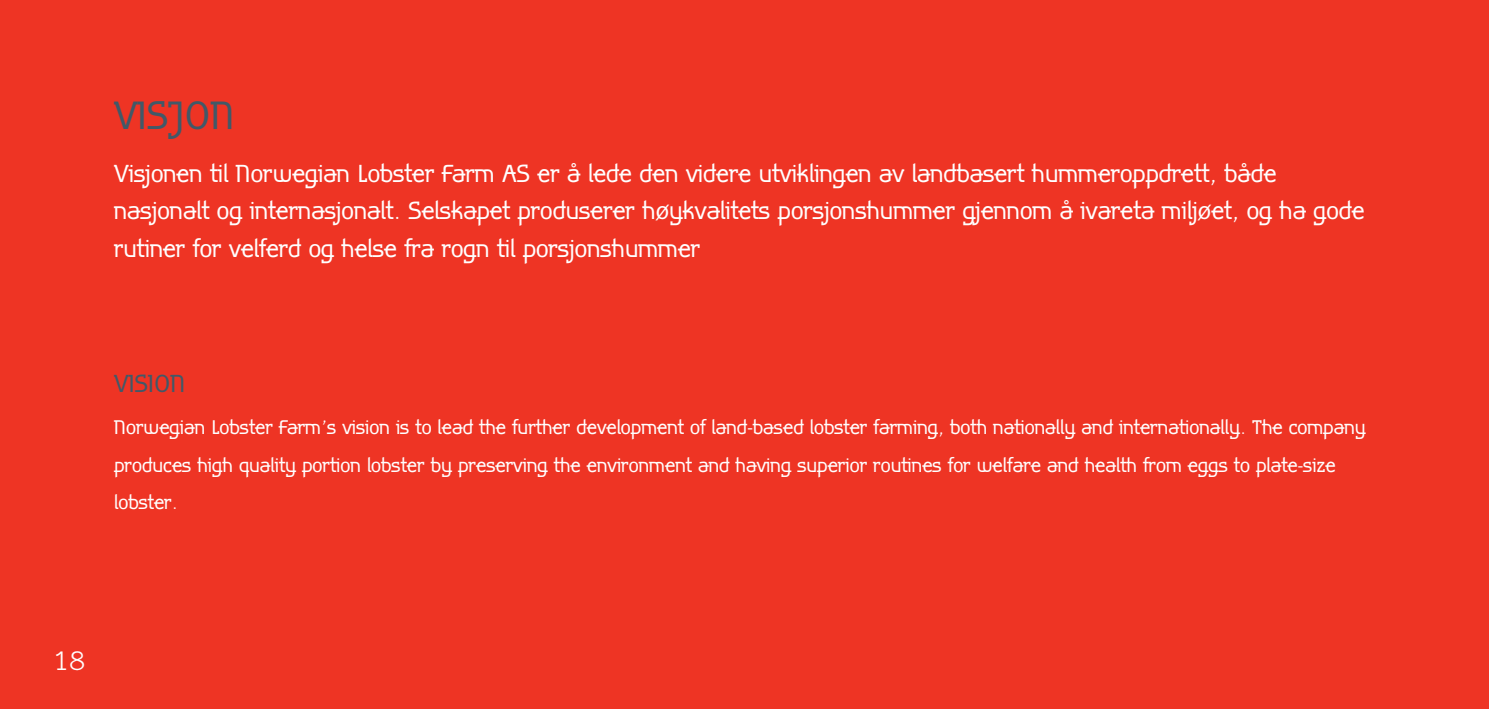
<style>
.page{position:relative;width:1489px;height:709px;background:#fff}
.page>*{position:absolute;margin:0;border:0;box-sizing:border-box;transform-origin:0 0}
.t1{font:40px "Alpha Bravo";color:#415968}
.t2{font:300 27px "Alpha Bravo";color:#fff}
.t3{font:25px/37.5px "Alpha Bravo";color:#fff}
.t4{font:25px "Alpha Bravo";color:#415968}
.t5{font:20px/37.5px "Alpha Bravo";color:#fff}
</style>
<div class="page">
<div style="left:0;top:0;width:1488px;height:709px;background:#ee3424"></div>
<h1 class="t1" style="left:114px;top:93px;width:122px">VISJON</h1>
<p class="t3" style="left:114px;top:155px;width:1251px">Visjonen til Norwegian Lobster Farm AS er å lede den videre utviklingen av landbasert hummeroppdrett, både nasjonalt og internasjonalt. Selskapet produserer høykvalitets porsjonshummer gjennom å ivareta miljøet, og ha gode rutiner for velferd og helse fra rogn til porsjonshummer</p>
<p class="t4" style="left:114px;top:369px;width:73px">VISION</p>
<p class="t5" style="left:114px;top:409px;width:1253px">Norwegian Lobster Farm’s vision is to lead the further development of land-based lobster farming, both nationally and internationally. The company produces high quality portion lobster by preserving the environment and having superior routines for welfare and health from eggs to plate-size lobster.</p>
<h2 class="t2" style="left:53px;top:645px;width:34px">18</h2>
</div>
